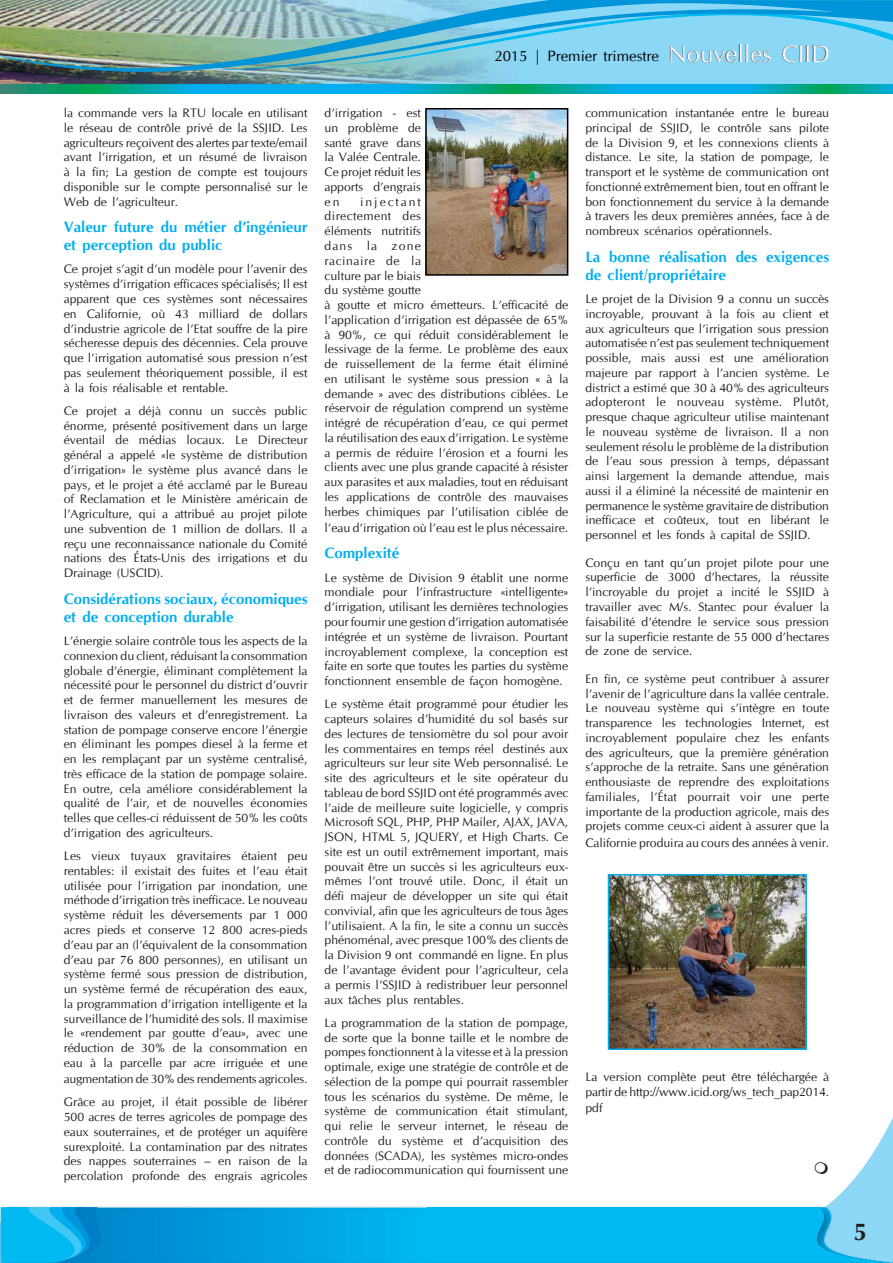
<style>
.page{position:relative;width:893px;height:1263px;background:#fff}
.page>*{position:absolute;margin:0;border:0;box-sizing:border-box;transform-origin:0 0}
.t1{font:700 24px "CG Omega";color:#231f20}
.t2{font:700 15px/18px "CG Omega";color:#00aeef}
.t3{font:15px "CG Omega";color:#000}
.t4{font:12.3px/14.7px "CG Omega";color:#231f20;text-align:justify}
.s1{font-size:24px;color:#231f20}
</style>
<div class="page">
<img style="left:0;top:74px;width:893px;height:11px">
<img style="left:3px;top:0;width:890px;height:74px">
<svg style="left:320px;top:0;width:573px;height:65px;background:#6cc6e8"></svg>
<svg style="left:0;top:0;width:3px;height:74px"></svg>
<svg style="left:0;top:1207px;width:1px;height:56px"></svg>
<svg style="left:1px;top:85px;width:892px;height:9px;background:#02a8b5"></svg>
<svg style="left:826px;top:1117px;width:67px;height:89px"></svg>
<svg style="left:1px;top:1207px;width:890px;height:56px;background:#10bcf0"></svg>
<img style="left:137px;top:1207px;width:290px;height:56px">
<svg style="left:16px;top:1207px;width:121px;height:56px;background:#07a0de"></svg>
<img style="left:611px;top:877px;width:193px;height:170px">
<div style="left:608px;top:874px;width:199px;height:176px;border:2px solid #00aeef"></div>
<img style="left:428px;top:111px;width:137px;height:162px">
<div style="left:425px;top:108px;width:143px;height:168px;border:2px solid #000"></div>
<svg style="left:826px;top:1162px;width:2px;height:12px"></svg>
<p class="t3" style="left:494px;top:47px;width:336px">2015 | Premier trimestre <span class="s1">Nouvelles CIID</span></p>
<p class="t4" style="left:64px;top:106px;width:245px">la commande vers la RTU locale en utilisant le réseau de contrôle privé de la SSJID. Les agriculteurs reçoivent des alertes par texte/email avant l’irrigation, et un résumé de livraison à la fin; La gestion de compte est toujours disponible sur le compte personnalisé sur le Web de l’agriculteur.</p>
<p class="t2" style="left:64px;top:218px;width:245px">Valeur future du métier d’ingénieur et perception du public</p>
<p class="t4" style="left:64px;top:262px;width:245px">Ce projet s’agit d’un modèle pour l’avenir des systèmes d’irrigation efficaces spécialisés; Il est apparent que ces systèmes sont nécessaires en Californie, où 43 milliard de dollars d’industrie agricole de l’Etat souffre de la pire sécheresse depuis des décennies. Cela prouve que l’irrigation automatisé sous pression n’est pas seulement théoriquement possible, il est à la fois réalisable et rentable.</p>
<p class="t4" style="left:64px;top:403px;width:245px">Ce projet a déjà connu un succès public énorme, présenté positivement dans un large éventail de médias locaux. Le Directeur général a appelé «le système de distribution d’irrigation» le système plus avancé dans le pays, et le projet a été acclamé par le Bureau of Reclamation et le Ministère américain de l’Agriculture, qui a attribué au projet pilote une subvention de 1 million de dollars. Il a reçu une reconnaissance nationale du Comité nations des États-Unis des irrigations et du Drainage (USCID).</p>
<p class="t2" style="left:64px;top:590px;width:245px">Considérations sociaux, économiques et de conception durable</p>
<p class="t4" style="left:64px;top:634px;width:245px">L’énergie solaire contrôle tous les aspects de la connexion du client, réduisant la consommation globale d’énergie, éliminant complètement la nécessité pour le personnel du district d’ouvrir et de fermer manuellement les mesures de livraison des valeurs et d’enregistrement. La station de pompage conserve encore l’énergie en éliminant les pompes diesel à la ferme et en les remplaçant par un système centralisé, très efficace de la station de pompage solaire.<br>En outre, cela améliore considérablement la qualité de l’air, et de nouvelles économies telles que celles-ci réduissent de 50% les coûts d’irrigation des agriculteurs.</p>
<p class="t4" style="left:64px;top:849px;width:245px">Les vieux tuyaux gravitaires étaient peu rentables: il existait des fuites et l’eau était utilisée pour l’irrigation par inondation, une méthode d’irrigation très inefficace. Le nouveau système réduit les déversements par 1 000 acres pieds et conserve 12 800 acres-pieds d’eau par an (l’équivalent de la consommation d’eau par 76 800 personnes), en utilisant un système fermé sous pression de distribution, un système fermé de récupération des eaux, la programmation d’irrigation intelligente et la surveillance de l’humidité des sols. Il maximise le «rendement par goutte d’eau», avec une réduction de 30% de la consommation en eau à la parcelle par acre irriguée et une</p>
<p class="t4" style="left:64px;top:1067px;width:245px;line-height:23.2px">augmentation de 30% des rendements agricoles.<br>Grâce au projet, il était possible de libérer</p>
<p class="t4" style="left:64px;top:1110px;width:245px">500 acres de terres agricoles de pompage des eaux souterraines, et de protéger un aquifère surexploité. La contamination par des nitrates des nappes souterraines – en raison de la percolation profonde des engrais agricoles</p>
<p class="t4" style="left:325px;top:106px;width:98px">d’irrigation - est un problème de santé grave dans la Valée Centrale.<br>Ce projet réduit les apports d’engrais en</p>
<p class="t4" style="left:325px;top:194px;width:245px;text-align:left;text-indent:36px">injectant<br>directement des<br>éléments nutritifs<br>dans la zone<br>racinaire de la<br>culture par le biais<br>du système goutte<br>à goutte et micro émetteurs. L’efficacité de l’application d’irrigation est dépassée de 65% à 90%, ce qui réduit considérablement le lessivage de la ferme. Le problème des eaux de ruissellement de la ferme était éliminé en utilisant le système sous pression « à la demande » avec des distributions ciblées. Le réservoir de régulation comprend un système intégré de récupération d’eau, ce qui permet la réutilisation des eaux d’irrigation. Le système a permis de réduire l’érosion et a fourni les clients avec une plus grande capacité à résister aux parasites et aux maladies, tout en réduisant les applications de contrôle des mauvaises herbes chimiques par l’utilisation ciblée de</p>
<p class="t4" style="left:325px;top:520px;width:245px">l’eau d’irrigation où l’eau est le plus nécessaire.</p>
<p class="t2" style="left:325px;top:544px;width:76px">Complexité</p>
<p class="t4" style="left:325px;top:570px;width:245px">Le système de Division 9 établit une norme mondiale pour l’infrastructure «intelligente» d’irrigation, utilisant les dernières technologies pour fournir une gestion d’irrigation automatisée intégrée et un système de livraison. Pourtant incroyablement complexe, la conception est faite en sorte que toutes les parties du système fonctionnent ensemble de façon homogène.</p>
<p class="t4" style="left:325px;top:697px;width:245px">Le système était programmé pour étudier les capteurs solaires d’humidité du sol basés sur des lectures de tensiomètre du sol pour avoir les commentaires en temps réel destinés aux agriculteurs sur leur site Web personnalisé. Le site des agriculteurs et le site opérateur du tableau de bord SSJID ont été programmés avec l’aide de meilleure suite logicielle, y compris Microsoft SQL, PHP, PHP Mailer, AJAX, JAVA, JSON, HTML 5, JQUERY, et High Charts. Ce site est un outil extrêmement important, mais pouvait être un succès si les agriculteurs eux&shy;mêmes l’ont trouvé utile. Donc, il était un défi majeur de développer un site qui était convivial, afin que les agriculteurs de tous âges l’utilisaient. A la fin, le site a connu un succès phénoménal, avec presque 100% des clients de la Division 9 ont commandé en ligne. En plus de l’avantage évident pour l’agriculteur, cela a permis l’SSJID à redistribuer leur personnel aux tâches plus rentables.</p>
<p class="t4" style="left:325px;top:1015px;width:245px">La programmation de la station de pompage, de sorte que la bonne taille et le nombre de pompes fonctionnent à la vitesse et à la pression optimale, exige une stratégie de contrôle et de sélection de la pompe qui pourrait rassembler tous les scénarios du système. De même, le système de communication était stimulant, qui relie le serveur internet, le réseau de contrôle du système et d’acquisition des données (SCADA), les systèmes micro-ondes et de radiocommunication qui fournissent une</p>
<p class="t4" style="left:585px;top:106px;width:245px">communication instantanée entre le bureau principal de SSJID, le contrôle sans pilote de la Division 9, et les connexions clients à distance. Le site, la station de pompage, le transport et le système de communication ont fonctionné extrêmement bien, tout en offrant le bon fonctionnement du service à la demande à travers les deux premières années, face à de nombreux scénarios opérationnels.</p>
<p class="t2" style="left:585px;top:248px;width:245px">La bonne réalisation des exigences de client/propriétaire</p>
<p class="t4" style="left:585px;top:292px;width:245px">Le projet de la Division 9 a connu un succès incroyable, prouvant à la fois au client et aux agriculteurs que l’irrigation sous pression automatisée n’est pas seulement techniquement possible, mais aussi est une amélioration majeure par rapport à l’ancien système. Le district a estimé que 30 à 40% des agriculteurs adopteront le nouveau système. Plutôt, presque chaque agriculteur utilise maintenant le nouveau système de livraison. Il a non seulement résolu le problème de la distribution de l’eau sous pression à temps, dépassant ainsi largement la demande attendue, mais aussi il a éliminé la nécessité de maintenir en permanence le système gravitaire de distribution inefficace et coûteux, tout en libérant le personnel et les fonds à capital de SSJID.</p>
<p class="t4" style="left:585px;top:555px;width:245px">Conçu en tant qu’un projet pilote pour une superficie de 3000 d’hectares, la réussite l’incroyable du projet a incité le SSJID à travailler avec M/s. Stantec pour évaluer la faisabilité d’étendre le service sous pression sur la superficie restante de 55 000 d’hectares de zone de service.</p>
<p class="t4" style="left:585px;top:671px;width:245px">En fin, ce système peut contribuer à assurer l’avenir de l’agriculture dans la vallée centrale.<br>Le nouveau système qui s’intègre en toute transparence les technologies Internet, est incroyablement populaire chez les enfants des agriculteurs, que la première génération s’approche de la retraite. Sans une génération enthousiaste de reprendre des exploitations familiales, l’État pourrait voir une perte importante de la production agricole, mais des projets comme ceux-ci aident à assurer que la</p>
<p class="t4" style="left:585px;top:835px;width:245px">Californie produira au cours des années à venir.</p>
<p class="t4" style="left:585px;top:1069px;width:245px">La version complète peut être téléchargée à partir de http://www.icid.org/ws_tech_pap2014.</p>
<p class="t4" style="left:585px;top:1100px;width:18px">pdf</p>
<h1 class="t1" style="left:854px;top:1216px;width:15px">5</h1>
</div>
